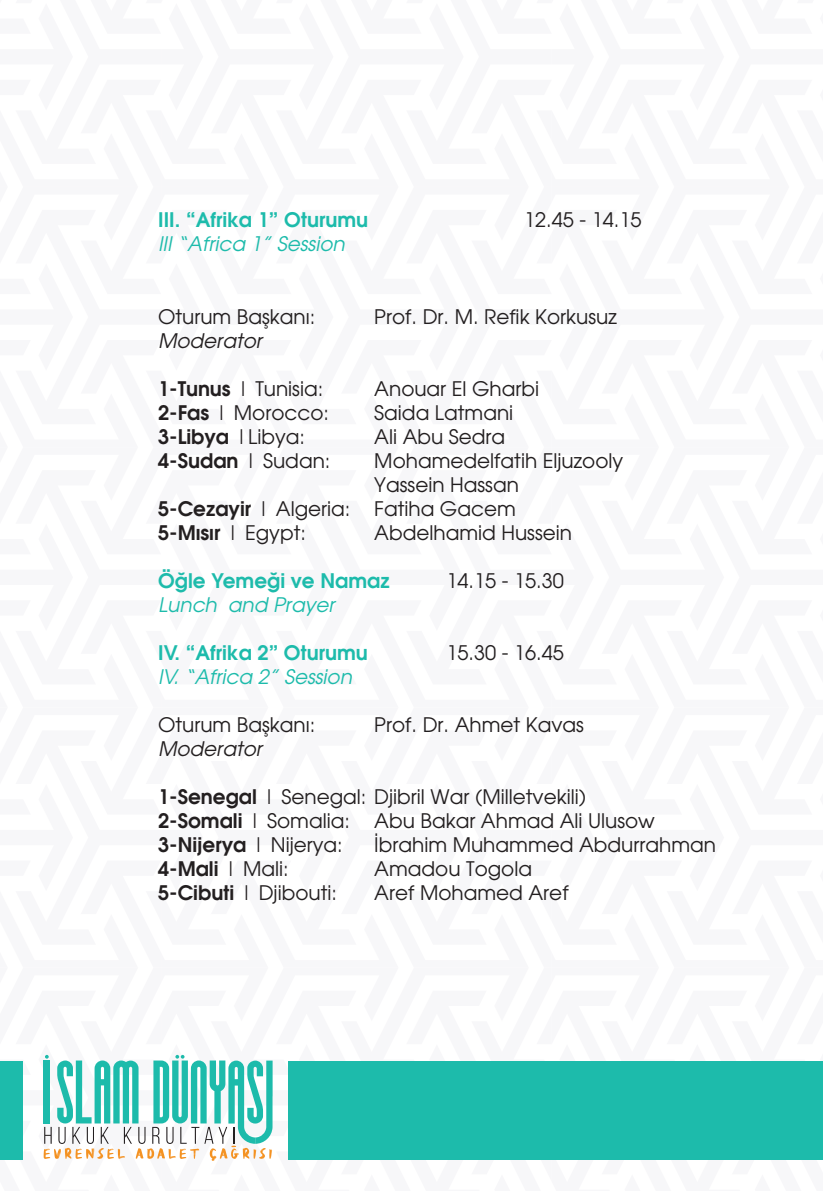
<style>
.page{position:relative;width:823px;height:1191px;background:#fff}
.page>*{position:absolute;margin:0;border:0;box-sizing:border-box;transform-origin:0 0}
.t1{font:20px "Avantgarde";color:#231f20}
.t2{font:20px "Avant Garde Bold Tr";color:#231f20}
.t3{font:20px "Avant Garde Bold Tr";color:#1dbbab}
.t4{font:20px "Avant Garde Italic Tr";color:#1dbbab}
.t5{font:20px "Avant Garde Italic Tr";color:#231f20}
.s1{font-family:"Avant Garde Bold Tr"}
.s2{font-family:"Avantgarde"}
</style>
<div class="page">
<svg style="left:0;top:1054px;width:822px;height:107px"></svg>
<div style="left:288px;top:1061px;width:534px;height:98px;background:#1dbbab"></div>
<div style="left:0;top:1061px;width:23px;height:98px;background:#1dbbab"></div>
<p class="t3" style="left:158px;top:207px;width:211px">III. “Afrika 1” Oturumu</p>
<p class="t1" style="left:523px;top:208px;width:119px">12.45 - 14.15</p>
<p class="t4" style="left:158px;top:232px;width:188px">III “Africa 1” Session</p>
<p class="t1" style="left:158px;top:304px;width:159px">Oturum Başkanı:</p>
<p class="t1" style="left:374px;top:304px;width:244px">Prof. Dr. M. Refik Korkusuz</p>
<p class="t5" style="left:158px;top:328px;width:105px">Moderator</p>
<p class="t1" style="left:158px;top:376px;width:167px"><span class="s1">1-Tunus</span> | Tunisia:</p>
<p class="t1" style="left:374px;top:376px;width:166px">Anouar El Gharbi</p>
<p class="t1" style="left:158px;top:400px;width:172px"><span class="s1">2-Fas</span> | Morocco:</p>
<p class="t1" style="left:374px;top:400px;width:140px">Saida Latmani</p>
<p class="t2" style="left:158px;top:423px;width:148px">3-Libya <span class="s2">|Libya:</span></p>
<p class="t1" style="left:374px;top:424px;width:132px">Ali Abu Sedra</p>
<p class="t2" style="left:158px;top:447px;width:174px">4-Sudan <span class="s2">| Sudan:</span></p>
<p class="t1" style="left:374px;top:448px;width:250px">Mohamedelfatih Eljuzooly</p>
<p class="t1" style="left:374px;top:472px;width:146px">Yassein Hassan</p>
<p class="t1" style="left:158px;top:496px;width:359px"><span class="s1">5-Cezayir</span> | Algeria: Fatiha Gacem</p>
<p class="t2" style="left:158px;top:519px;width:149px">5-Mısır <span class="s2">| Egypt:</span></p>
<p class="t1" style="left:374px;top:520px;width:199px">Abdelhamid Hussein</p>
<p class="t3" style="left:158px;top:567px;width:233px">Öğle Yemeği ve Namaz</p>
<p class="t1" style="left:446px;top:568px;width:119px">14.15 - 15.30</p>
<p class="t4" style="left:158px;top:592px;width:178px">Lunch and Prayer</p>
<p class="t3" style="left:158px;top:639px;width:211px">IV. “Afrika 2” Oturumu</p>
<p class="t1" style="left:446px;top:640px;width:119px">15.30 - 16.45</p>
<p class="t4" style="left:158px;top:664px;width:195px">IV. “Africa 2” Session</p>
<p class="t1" style="left:158px;top:712px;width:159px">Oturum Başkanı:</p>
<p class="t1" style="left:374px;top:712px;width:211px">Prof. Dr. Ahmet Kavas</p>
<p class="t5" style="left:158px;top:736px;width:105px">Moderator</p>
<p class="t1" style="left:158px;top:784px;width:429px"><span class="s1">1-Senegal</span> | Senegal: Djibril War (Milletvekili)</p>
<p class="t1" style="left:158px;top:808px;width:498px"><span class="s1">2-Somali</span> | Somalia: Abu Bakar Ahmad Ali Ulusow</p>
<p class="t2" style="left:158px;top:831px;width:186px">3-Nijerya <span class="s2">| Nijerya:</span></p>
<p class="t1" style="left:374px;top:832px;width:343px">İbrahim Muhammed Abdurrahman</p>
<p class="t2" style="left:158px;top:855px;width:132px">4-Mali <span class="s2">| Mali:</span></p>
<p class="t1" style="left:374px;top:856px;width:159px">Amadou Togola</p>
<p class="t1" style="left:158px;top:880px;width:180px"><span class="s1">5-Cibuti</span> | Djibouti:</p>
<p class="t1" style="left:374px;top:880px;width:196px">Aref Mohamed Aref</p>
</div>
